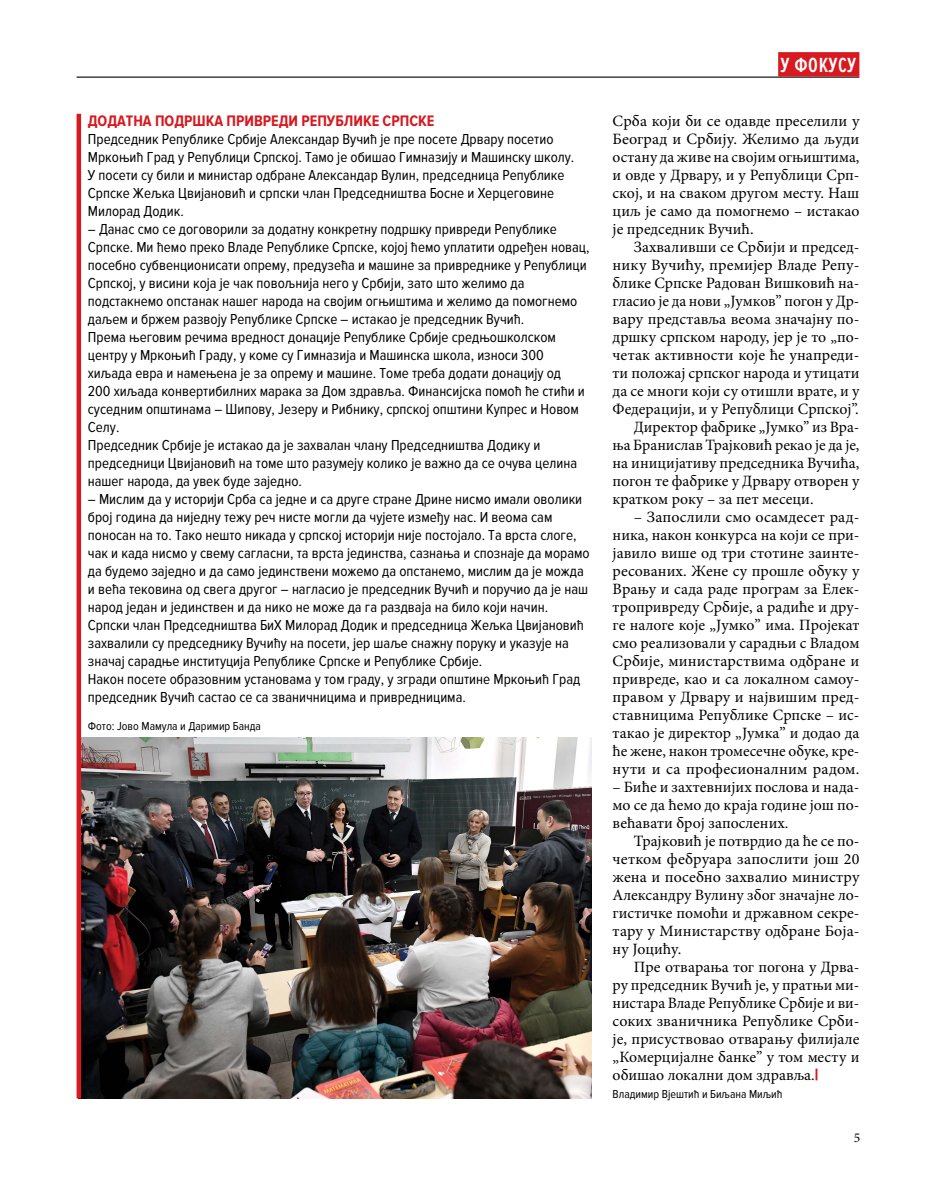
<style>
.page{position:relative;width:936px;height:1191px;background:#fff}
.page>*{position:absolute;margin:0;border:0;box-sizing:border-box;transform-origin:0 0}
.t1{font:600 21.3px "Proxima Nova Ex Cn";letter-spacing:.03em;color:#fff}
.t2{font:15.75px/18px "Minion Pro";color:#000;text-align:justify}
.t3{font:700 15.75px "Proxima Nova Cond";color:#d71920}
.t4{font:15px/18px "Proxima Nova Cond";color:#000}
.t5{font:13.5px "Minion Pro";color:#000}
.t6{font:12px "Proxima Nova Cond";color:#000}
.s1{font-family:"Proxima Nova";font-weight:900;font-size:16.5px;color:#d71920}
</style>
<div class="page">
<hr style="left:77px;top:77px;width:782px;height:1px;background:#000">
<div style="left:778px;top:52px;width:81px;height:25px;background:#d71920"></div>
<img style="left:81px;top:738px;width:510px;height:360px">
<hr style="left:77px;top:114px;width:4px;height:984px;background:#d71920">
<p class="t3" style="left:88px;top:112px;width:348px">ДОДАТНА ПОДРШКА ПРИВРЕДИ РЕПУБЛИКЕ СРПСКЕ</p>
<p class="t4" style="left:88px;top:130px;width:488px">Председник Републике Србије Александар Вучић је пре посете Дрвару посетио Мркоњић Град у Републици Српској. Тамо је обишао Гимназију и Машинску школу.<br>У посети су били и министар одбране Александар Вулин, председница Републике Српске Жељка Цвијановић и српски члан Председништва Босне и Херцеговине Милорад Додик.</p>
<p class="t4" style="left:88px;top:220px;width:503px">– Данас смо се договорили за додатну конкретну подршку привреди Републике Српске. Ми ћемо преко Владе Републике Српске, којој ћемо уплатити одређен новац, посебно субвенционисати опрему, предузећа и машине за привреднике у Републици Српској, у висини која је чак повољнија него у Србији, зато што желимо да подстакнемо опстанак нашег народа на својим огњиштима и желимо да помогнемо даљем и бржем развоју Републике Српске – истакао је председник Вучић.<br>Према његовим речима вредност донације Републике Србије средњошколском центру у Мркоњић Граду, у коме су Гимназија и Машинска школа, износи 300 хиљада евра и намењена је за опрему и машине. Томе треба додати донацију од<br>200 хиљада конвертибилних марака за Дом здравља. Финансијска помоћ ће стићи и суседним општинама – Шипову, Језеру и Рибнику, српској општини Купрес и Новом Селу.<br>Председник Србије је истакао да је захвалан члану Председништва Додику и председници Цвијановић на томе што разумеју колико је важно да се очува целина нашег народа, да увек буде заједно.</p>
<p class="t4" style="left:88px;top:490px;width:503px">– Мислим да у историји Срба са једне и са друге стране Дрине нисмо имали оволики број година да ниједну тежу реч нисте могли да чујете између нас. И веома сам поносан на то. Тако нешто никада у српској историји није постојало. Та врста слоге, чак и када нисмо у свему сагласни, та врста јединства, сазнања и спознаје да морамо да будемо заједно и да само јединствени можемо да опстанемо, мислим да је можда и већа тековина од свега другог – нагласио је председник Вучић и поручио да је наш народ један и јединствен и да нико не може да га раздваја на било који начин.<br>Српски члан Председништва БиХ Милорад Додик и председница Жељка Цвијановић захвалили су председнику Вучићу на посети, јер шаље снажну поруку и указује на значај сарадње институција Републике Српске и Републике Србије.<br>Након посете образовним установама у том граду, у згради општине Мркоњић Град председник Вучић састао се са званичницима и привредницима.</p>
<p class="t6" style="left:88px;top:719px;width:174px">Фото: Јово Мамула и Даримир Банда</p>
<h1 class="t1" style="left:780px;top:53px;width:77px">У ФОКУСУ</h1>
<p class="t2" style="left:612px;top:112px;width:248px">Срба који би се одавде преселили у Београд и Србију. Желимо да људи остану да живе на својим огњиштима, и овде у Дрвару, и у Републици Срп&shy;ској, и на сваком другом месту. Наш циљ је само да помогнемо – истакао је председник Вучић.</p>
<p class="t2" style="left:634px;top:238px;width:227px">Захваливши се Србији и председ-</p>
<p class="t2" style="left:612px;top:256px;width:248px">нику Вучићу, премијер Владе Репу-</p>
<p class="t2" style="left:612px;top:274px;width:248px">блике Српске Радован Вишковић на-</p>
<p class="t2" style="left:612px;top:292px;width:248px">гласио је да нови „Јумков” погон у Др-</p>
<p class="t2" style="left:612px;top:310px;width:248px">вару представља веома значајну по-</p>
<p class="t2" style="left:612px;top:328px;width:248px">дршку српском народу, јер је то „по-</p>
<p class="t2" style="left:612px;top:346px;width:248px">четак активности које ће унапреди-</p>
<p class="t2" style="left:612px;top:364px;width:248px">ти положај српског народа и утицати</p>
<p class="t2" style="left:612px;top:382px;width:248px">да се многи који су отишли врате, и у</p>
<p class="t2" style="left:612px;top:400px;width:248px">Федерацији, и у Републици Српској”.</p>
<p class="t2" style="left:634px;top:418px;width:227px">Директор фабрике „Јумко” из Вра-</p>
<p class="t2" style="left:612px;top:436px;width:248px">ња Бранислав Трајковић рекао је да је,</p>
<p class="t2" style="left:612px;top:454px;width:248px">на иницијативу председника Вучића,</p>
<p class="t2" style="left:612px;top:472px;width:248px">погон те фабрике у Дрвару отворен у</p>
<p class="t2" style="left:612px;top:490px;width:202px">кратком року – за пет месеци.</p>
<p class="t2" style="left:612px;top:508px;width:248px;text-indent:21px">– Запослили смо осамдесет рад&shy;ника, након конкурса на који се при&shy;јавило више од три стотине заинте&shy;ресованих. Жене су прошле обуку у Врању и сада раде програм за Елек&shy;тропривреду Србије, а радиће и дру&shy;ге налоге које „Јумко” има. Пројекат смо реализовали у сарадњи с Владом Србије, министарствима одбране и привреде, као и са локалном самоу&shy;правом у Дрвару и највишим пред&shy;ставницима Републике Српске – ис&shy;такао је директор „Јумка” и додао да ће жене, након тромесечне обуке, кре&shy;нути и са професионалним радом.</p>
<p class="t2" style="left:612px;top:778px;width:248px">– Биће и захтевнијих послова и нада&shy;мо се да ћемо до краја године још по&shy;већавати број запослених.</p>
<p class="t2" style="left:612px;top:832px;width:248px;text-indent:21px">Трајковић је потврдио да ће се по&shy;четком фебруара запослити још 20 жена и посебно захвалио министру Александру Вулину због значајне ло&shy;гистичке помоћи и државном секре&shy;тару у Министарству одбране Боја&shy;ну Јоцићу.</p>
<p class="t2" style="left:612px;top:958px;width:248px;text-indent:21px">Пре отварања тог погона у Дрва&shy;ру председник Вучић је, у пратњи ми&shy;нистара Владе Републике Србије и ви&shy;соких званичника Републике Срби&shy;је, присуствовао отварању филијале „Комерцијалне банке” у том месту и обишао локални дом здравља.<span class="s1">|</span></p>
<p class="t6" style="left:612px;top:1087px;width:171px">Владимир Вјештић и Биљана Миљић</p>
<p class="t5" style="left:853px;top:1128px;width:8px">5</p>
</div>
